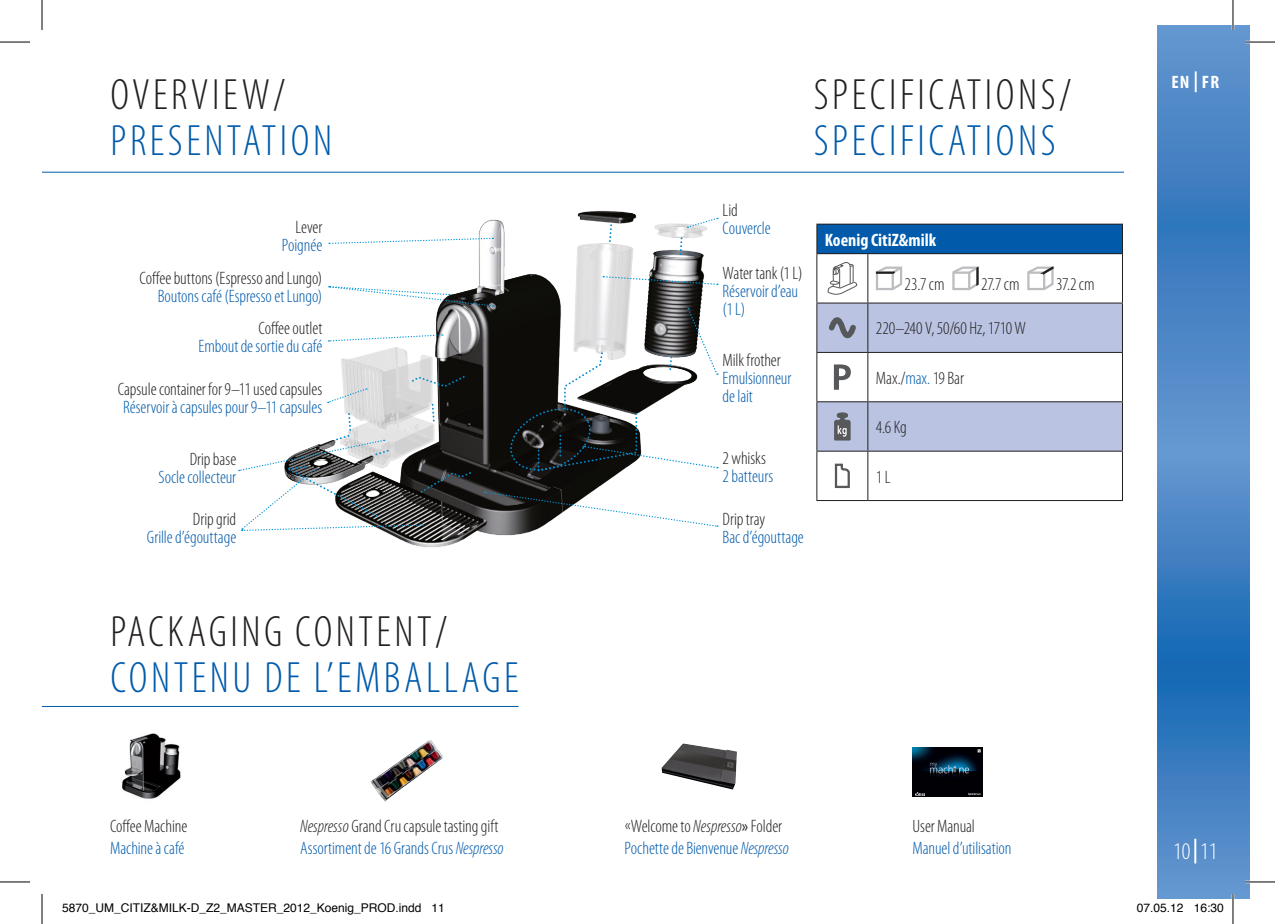
<style>
.page{position:relative;width:1275px;height:924px;background:#fff}
.page>*{position:absolute;margin:0;border:0;box-sizing:border-box;transform-origin:0 0}
.t1{font:300 condensed 44px "Myriad Pro";letter-spacing:.08em;color:#015aaa}
.t2{font:300 condensed 44px "Myriad Pro";letter-spacing:.08em;color:#231f20}
.t3{font:300 condensed 24px "Myriad Pro";color:#fff}
.t4{font:300 condensed 18px/22px "Myriad Pro";letter-spacing:-.005em;color:#231f20}
.t5{font:300 condensed 18px/18px "Myriad Pro";letter-spacing:-.005em;color:#015aaa}
.t6{font:700 condensed 18px "Myriad Pro";color:#fff}
.t7{font:700 condensed 18px "Myriad Pro";color:#fff;scale:1.04 1}
.t8{font:12px "Helvetica";color:#000}
.s1{font-style:italic}
.s2{color:#015aaa}
.s3{font-style:italic;color:#015aaa}
.s4{color:#231f20}
.s5{font-style:italic;color:#231f20}
.s6{font-weight:400;color:#231f20}
</style>
<div class="page">
<img style="left:327px;top:210px;width:381px;height:338px">
<svg style="left:607px;top:223px;width:6px;height:23px"></svg>
<svg style="left:678px;top:236px;width:5px;height:21px"></svg>
<svg style="left:484px;top:491px;width:234px;height:36px"></svg>
<svg style="left:329px;top:285px;width:165px;height:22px"></svg>
<svg style="left:328px;top:333px;width:115px;height:9px"></svg>
<svg style="left:238px;top:373px;width:237px;height:158px"></svg>
<svg style="left:687px;top:217px;width:31px;height:11px"></svg>
<svg style="left:329px;top:237px;width:164px;height:7px"></svg>
<svg style="left:603px;top:275px;width:115px;height:10px"></svg>
<svg style="left:504px;top:308px;width:214px;height:168px"></svg>
<img style="left:122px;top:733px;width:59px;height:66px">
<img style="left:912px;top:747px;width:70px;height:49px">
<svg style="left:915px;top:792px;width:9px;height:2px"></svg>
<svg style="left:967px;top:792px;width:14px;height:3px"></svg>
<svg style="left:1157px;top:25px;width:93px;height:873px"></svg>
<hr style="left:42px;top:705px;width:476px;height:1px;background:#015aaa">
<hr style="left:42px;top:172px;width:1082px;height:1px;background:#015aaa">
<div style="left:817px;top:224px;width:305px;height:29px;background:#015aaa"></div>
<hr style="left:816px;top:223px;width:52px;height:1px;background:#231f20">
<svg style="left:816px;top:224px;width:1px;height:29px"></svg>
<hr style="left:868px;top:223px;width:255px;height:1px;background:#231f20">
<svg style="left:1122px;top:224px;width:1px;height:29px"></svg>
<hr style="left:816px;top:253px;width:52px;height:1px;background:#231f20">
<hr style="left:816px;top:254px;width:1px;height:48px;background:#231f20">
<hr style="left:868px;top:253px;width:255px;height:1px;background:#231f20">
<hr style="left:867px;top:254px;width:1px;height:48px;background:#231f20">
<hr style="left:1122px;top:254px;width:1px;height:48px;background:#231f20">
<hr style="left:816px;top:302px;width:52px;height:1px;background:#231f20">
<hr style="left:816px;top:303px;width:1px;height:49px;background:#231f20">
<hr style="left:868px;top:302px;width:255px;height:1px;background:#231f20">
<hr style="left:1122px;top:303px;width:1px;height:49px;background:#231f20">
<hr style="left:816px;top:352px;width:52px;height:1px;background:#231f20">
<hr style="left:816px;top:353px;width:1px;height:48px;background:#231f20">
<hr style="left:868px;top:352px;width:255px;height:1px;background:#231f20">
<hr style="left:1122px;top:353px;width:1px;height:48px;background:#231f20">
<hr style="left:816px;top:401px;width:52px;height:1px;background:#231f20">
<hr style="left:816px;top:402px;width:1px;height:48px;background:#231f20">
<hr style="left:868px;top:401px;width:255px;height:1px;background:#231f20">
<hr style="left:1122px;top:402px;width:1px;height:48px;background:#231f20">
<hr style="left:816px;top:450px;width:52px;height:1px;background:#231f20">
<hr style="left:816px;top:451px;width:1px;height:49px;background:#231f20">
<hr style="left:868px;top:450px;width:255px;height:1px;background:#231f20">
<hr style="left:867px;top:451px;width:1px;height:49px;background:#231f20">
<hr style="left:1122px;top:451px;width:1px;height:49px;background:#231f20">
<hr style="left:816px;top:500px;width:52px;height:1px;background:#231f20">
<hr style="left:868px;top:500px;width:255px;height:1px;background:#231f20">
<svg style="left:827px;top:262px;width:30px;height:33px"></svg>
<svg style="left:875px;top:266px;width:28px;height:25px"></svg>
<svg style="left:952px;top:266px;width:27px;height:25px"></svg>
<svg style="left:1027px;top:266px;width:27px;height:25px"></svg>
<svg style="left:817px;top:303px;width:305px;height:148px"></svg>
<svg style="left:834px;top:463px;width:16px;height:26px"></svg>
<hr style="left:1194px;top:838px;width:2px;height:25px;background:#fff">
<hr style="left:1194px;top:71px;width:2px;height:21px;background:#fff">
<img style="left:661px;top:743px;width:76px;height:46px">
<img style="left:370px;top:740px;width:73px;height:61px">
<hr style="left:1245px;top:41px;width:30px;height:2px;background:#fff">
<hr style="left:1245px;top:880px;width:30px;height:2px;background:#fff">
<hr style="left:1231px;top:0;width:3px;height:30px;background:#fff">
<hr style="left:1231px;top:893px;width:3px;height:30px;background:#fff">
<hr style="left:0;top:42px;width:30px;height:1px;background:#000">
<hr style="left:1245px;top:42px;width:30px;height:1px;background:#000">
<hr style="left:0;top:881px;width:30px;height:1px;background:#000">
<hr style="left:1245px;top:881px;width:30px;height:1px;background:#000">
<hr style="left:42px;top:0;width:1px;height:30px;background:#000">
<hr style="left:42px;top:893px;width:1px;height:30px;background:#000">
<hr style="left:1232px;top:0;width:1px;height:30px;background:#000">
<hr style="left:1232px;top:893px;width:1px;height:30px;background:#000">
<h1 class="t2" style="left:110px;top:68px;width:21px">overview</h1>
<h1 class="t2" style="left:273px;top:68px;width:14px">/</h1>
<h1 class="t1" style="left:110px;top:114px;width:223px">Presentation</h1>
<p class="t4" style="left:296px;top:216px;width:28px">Lever</p>
<p class="t5" style="left:282px;top:236px;width:42px">Poignée</p>
<p class="t4" style="left:139px;top:266px;width:184px">Coffee buttons (Espresso and Lungo)</p>
<p class="t5" style="left:158px;top:286px;width:166px">Boutons café (Espresso et Lungo)</p>
<p class="t4" style="left:258px;top:317px;width:65px">Coffee outlet</p>
<p class="t5" style="left:198px;top:337px;width:125px">Embout de sortie du café</p>
<p class="t4" style="left:118px;top:378px;width:206px">Capsule container for 9–11 used capsules</p>
<p class="t5" style="left:123px;top:398px;width:201px">Réservoir à capsules pour 9–11 capsules</p>
<p class="t4" style="left:190px;top:448px;width:48px">Drip base</p>
<p class="t5" style="left:159px;top:468px;width:79px">Socle collecteur</p>
<p class="t4" style="left:193px;top:507px;width:45px">Drip grid</p>
<p class="t5" style="left:147px;top:527px;width:91px">Grille d’égouttage</p>
<h1 class="t2" style="left:110px;top:605px;width:338px">PACKAGING CONTENT/</h1>
<h1 class="t1" style="left:110px;top:651px;width:410px">CONTENU DE L’EMBALLAGE</h1>
<p class="t4" style="left:110px;top:814px;width:79px">Coffee Machine</p>
<p class="t5" style="left:110px;top:838px;width:76px">Machine à café</p>
<p class="t4" style="left:300px;top:814px;width:205px"><span class="s1">Nespresso</span> Grand Cru capsule tasting gift<br><span class="s2">Assortiment de 16 Grands Crus</span> <span class="s3">Nespresso</span></p>
<h1 class="t2" style="left:813px;top:68px;width:19px">Spec</h1>
<h1 class="t2" style="left:889px;top:68px;width:183px">ifications/</h1>
<h1 class="t1" style="left:813px;top:114px;width:19px">Spec</h1>
<h1 class="t1" style="left:889px;top:114px;width:168px">ifications</h1>
<p class="t4" style="left:722px;top:199px;width:17px">Lid</p>
<p class="t5" style="left:722px;top:219px;width:50px">Couvercle</p>
<p class="t4" style="left:722px;top:262px;width:82px">Water tank (1 L)</p>
<p class="t5" style="left:722px;top:282px;width:77px">Réservoir d’eau (1 L)</p>
<p class="t4" style="left:722px;top:348px;width:60px">Milk frother</p>
<p class="t5" style="left:722px;top:368px;width:70px">Emulsionneur de lait</p>
<p class="t4" style="left:722px;top:446px;width:45px">2 whisks</p>
<p class="t5" style="left:722px;top:466px;width:52px">2 batteurs</p>
<p class="t4" style="left:722px;top:507px;width:44px">Drip tray</p>
<p class="t5" style="left:722px;top:527px;width:83px">Bac d’égouttage</p>
<p class="t6" style="left:825px;top:228px;width:113px">Koenig CitiZ&amp;milk</p>
<p class="t4" style="left:904px;top:273px;width:41px">23.7 cm</p>
<p class="t4" style="left:981px;top:273px;width:40px">27.7 cm</p>
<p class="t4" style="left:1056px;top:273px;width:40px">37.2 cm</p>
<p class="t4" style="left:876px;top:317px;width:152px">220–240 V, 50/60 Hz, 1710 W</p>
<p class="t4" style="left:876px;top:366px;width:90px">Max./<span class="s2">max.</span> 19 Bar</p>
<p class="t4" style="left:876px;top:416px;width:33px">4.6 Kg</p>
<p class="t4" style="left:876px;top:465px;width:16px">1 L</p>
<p class="t7" style="left:1171px;top:71px;width:9px">EN</p>
<p class="t7" style="left:1201px;top:71px;width:18px">FR</p>
<p class="t5" style="left:624px;top:814px;width:166px;line-height:22px"><span class="s4">«Welcome to</span> <span class="s5">Nespresso</span><span class="s6">»</span><span class="s4">Folder<br></span>Pochette de Bienvenue <span class="s1">Nespresso</span></p>
<p class="t4" style="left:912px;top:814px;width:64px">User Manual</p>
<p class="t5" style="left:912px;top:838px;width:100px">Manuel d’utilisation</p>
<h2 class="t3" style="left:1173px;top:836px;width:45px">10 11</h2>
<p class="t8" style="left:62px;top:898px;width:384px">5870_UM_CITIZ&amp;MILK-D_Z2_MASTER_2012_Koenig_PROD.indd 11</p>
<p class="t8" style="left:1137px;top:898px;width:88px">07.05.12 16:30</p>
</div>
